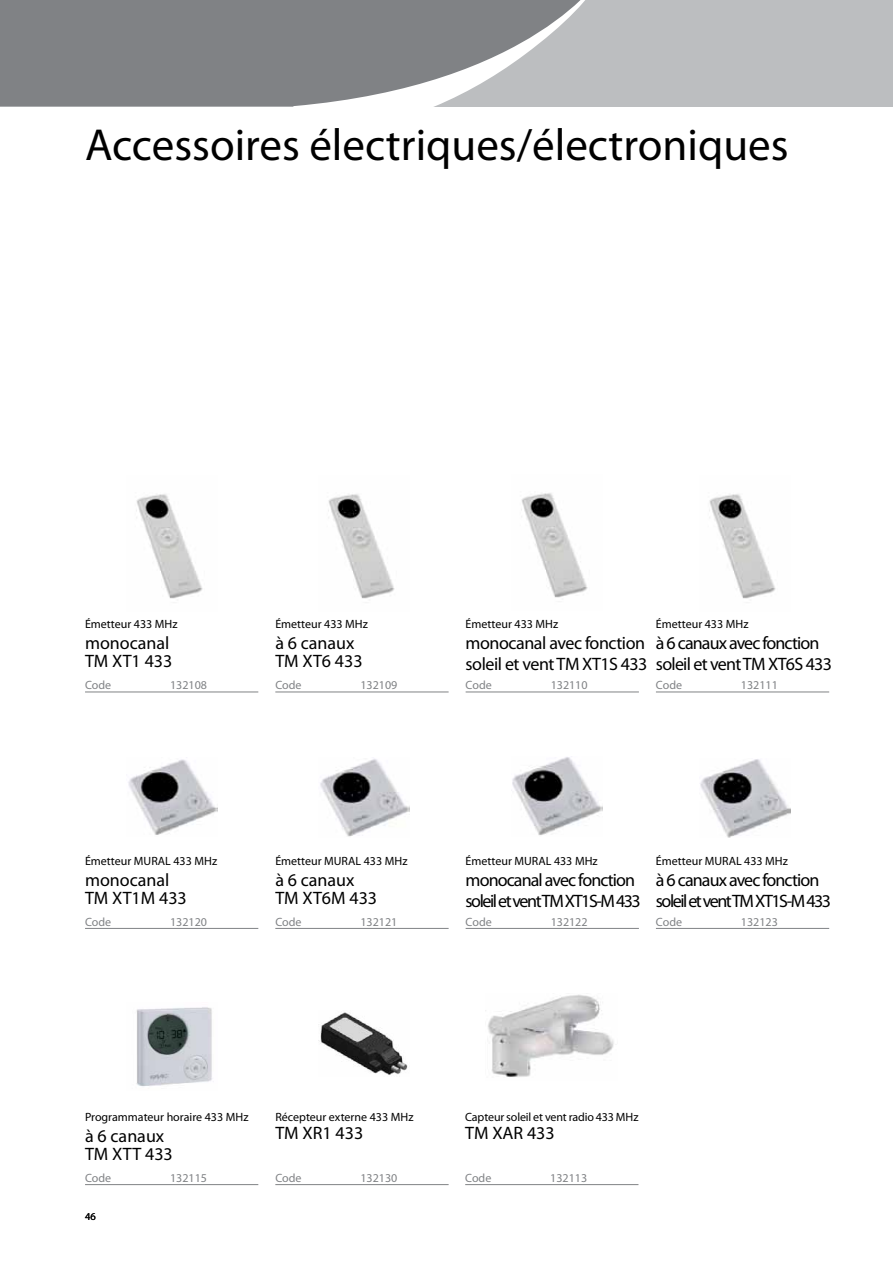
<style>
.page{position:relative;width:893px;height:1263px;background:#fff}
.page>*{position:absolute;margin:0;border:0;box-sizing:border-box;transform-origin:0 0}
.t1{font:45px "Myriad Pro";color:#000}
.t2{font:18px/18px "Myriad Pro";color:#000}
.t3{font:18px/21px "Myriad Pro";letter-spacing:-.025em;color:#000}
.t4{font:18px/21px "Myriad Pro";letter-spacing:-.05em;color:#000}
.t5{font:18px/21px "Myriad Pro";letter-spacing:-.06em;color:#000}
.t6{font:18px/21px "Myriad Pro";letter-spacing:-.045em;color:#000}
.t7{font:12px "Myriad Pro";color:#000}
.t8{font:12px "Myriad Pro";color:#808285}
.t9{font:10.5px "Myriad Pro";color:#000}
</style>
<div class="page">
<div style="left:0;top:0;width:893px;height:106px;background:#bcbec0"></div>
<div style="left:0;top:0;width:293px;height:106px;background:#808285"></div>
<svg style="left:293px;top:0;width:310px;height:107px"></svg>
<img style="left:128px;top:759px;width:89px;height:76px">
<img style="left:320px;top:759px;width:90px;height:78px">
<img style="left:512px;top:757px;width:90px;height:78px">
<img style="left:700px;top:759px;width:90px;height:79px">
<hr style="left:85px;top:692px;width:173px;height:1px;background:#808285">
<hr style="left:85px;top:928px;width:173px;height:1px;background:#808285">
<hr style="left:85px;top:1184px;width:173px;height:1px;background:#808285">
<hr style="left:275px;top:1184px;width:174px;height:1px;background:#808285">
<hr style="left:465px;top:1184px;width:173px;height:1px;background:#808285">
<hr style="left:275px;top:692px;width:174px;height:1px;background:#808285">
<hr style="left:275px;top:928px;width:174px;height:1px;background:#808285">
<hr style="left:466px;top:692px;width:173px;height:1px;background:#808285">
<hr style="left:466px;top:928px;width:173px;height:1px;background:#808285">
<hr style="left:656px;top:692px;width:173px;height:1px;background:#808285">
<hr style="left:656px;top:928px;width:173px;height:1px;background:#808285">
<img style="left:136px;top:494px;width:67px;height:105px">
<img style="left:328px;top:494px;width:67px;height:105px">
<img style="left:521px;top:493px;width:67px;height:105px">
<img style="left:709px;top:494px;width:67px;height:105px">
<img style="left:136px;top:1007px;width:76px;height:80px">
<img style="left:319px;top:1012px;width:89px;height:63px">
<img style="left:488px;top:994px;width:126px;height:83px">
<h1 class="t1" style="left:85px;top:117px;width:705px">Accessoires électriques/électroniques</h1>
<p class="t7" style="left:85px;top:617px;width:94px">Émetteur 433 MHz</p>
<h2 class="t2" style="left:85px;top:634px;width:89px">monocanal<br>TM XT1 433</h2>
<p class="t8" style="left:85px;top:678px;width:28px">Code</p>
<p class="t8" style="left:170px;top:678px;width:38px">132108</p>
<p class="t7" style="left:275px;top:617px;width:94px">Émetteur 433 MHz</p>
<h2 class="t2" style="left:275px;top:634px;width:89px">à 6 canaux<br>TM XT6 433</h2>
<p class="t8" style="left:275px;top:678px;width:28px">Code</p>
<p class="t8" style="left:360px;top:678px;width:38px">132109</p>
<p class="t7" style="left:466px;top:617px;width:94px">Émetteur 433 MHz</p>
<h2 class="t3" style="left:466px;top:632px;width:183px">monocanal avec fonction soleil et ventTM XT1S 433</h2>
<p class="t8" style="left:466px;top:678px;width:28px">Code</p>
<p class="t8" style="left:551px;top:678px;width:38px">132110</p>
<p class="t7" style="left:656px;top:617px;width:94px">Émetteur 433 MHz</p>
<h2 class="t6" style="left:656px;top:632px;width:178px">à 6 canaux avec fonction soleil et ventTM XT6S 433</h2>
<p class="t8" style="left:656px;top:678px;width:28px">Code</p>
<p class="t8" style="left:741px;top:678px;width:38px">132111</p>
<p class="t7" style="left:85px;top:853px;width:134px">Émetteur MURAL 433 MHz</p>
<h2 class="t2" style="left:85px;top:870px;width:103px">monocanal<br>TM XT1M 433</h2>
<p class="t8" style="left:85px;top:914px;width:28px">Code</p>
<p class="t8" style="left:170px;top:914px;width:38px">132120</p>
<p class="t7" style="left:275px;top:853px;width:134px">Émetteur MURAL 433 MHz</p>
<h2 class="t2" style="left:275px;top:870px;width:103px">à 6 canaux<br>TM XT6M 433</h2>
<p class="t8" style="left:275px;top:914px;width:28px">Code</p>
<p class="t8" style="left:360px;top:914px;width:38px">132121</p>
<p class="t7" style="left:466px;top:853px;width:134px">Émetteur MURAL 433 MHz</p>
<h2 class="t4" style="left:466px;top:869px;width:177px">monocanal avec fonction soleiletventTMXT1S-M433</h2>
<p class="t8" style="left:466px;top:914px;width:28px">Code</p>
<p class="t8" style="left:551px;top:914px;width:38px">132122</p>
<p class="t7" style="left:656px;top:853px;width:134px">Émetteur MURAL 433 MHz</p>
<h2 class="t5" style="left:656px;top:869px;width:177px">à 6 canaux avec fonction soleiletventTMXT1S-M433</h2>
<p class="t8" style="left:656px;top:914px;width:28px">Code</p>
<p class="t8" style="left:741px;top:914px;width:38px">132123</p>
<p class="t7" style="left:85px;top:1109px;width:165px">programmateur horaire 433 MHz</p>
<h2 class="t2" style="left:85px;top:1126px;width:89px">à 6 canaux<br>TM XTT 433</h2>
<p class="t7" style="left:275px;top:1109px;width:140px">Récepteur externe 433 MHz</p>
<h2 class="t3" style="left:275px;top:1122px;width:89px">TM XR1 433</h2>
<p class="t7" style="left:465px;top:1109px;width:175px">Capteur soleil et vent radio 433 MHz</p>
<h2 class="t3" style="left:465px;top:1122px;width:91px">TM XAR 433</h2>
<p class="t8" style="left:85px;top:1171px;width:28px">Code</p>
<p class="t8" style="left:170px;top:1171px;width:38px">132115</p>
<p class="t8" style="left:275px;top:1171px;width:28px">Code</p>
<p class="t8" style="left:360px;top:1171px;width:38px">132130</p>
<p class="t8" style="left:465px;top:1171px;width:28px">Code</p>
<p class="t8" style="left:550px;top:1171px;width:38px">132113</p>
<p class="t9" style="left:85px;top:1209px;width:12px">46</p>
</div>
